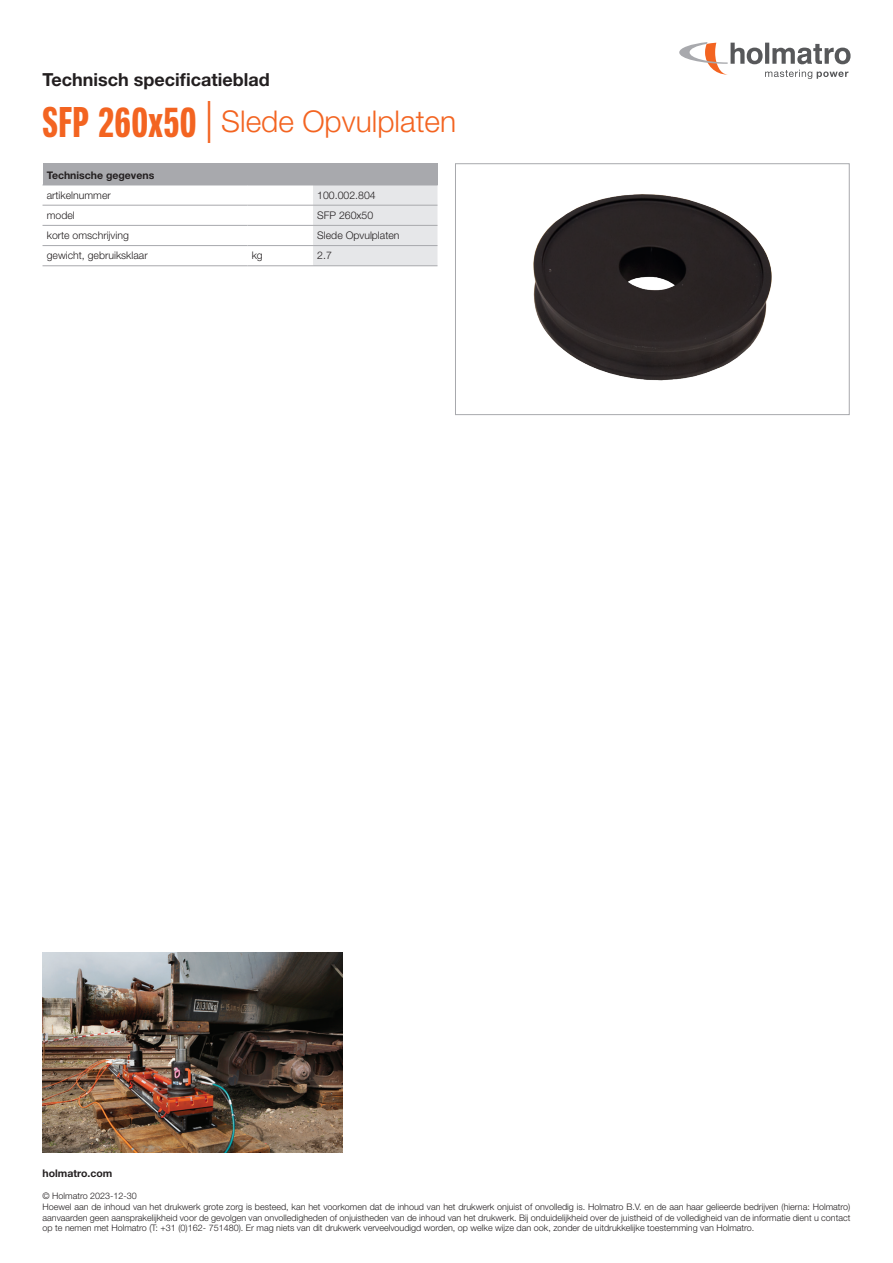
<style>
.page{position:relative;width:893px;height:1263px;background:#fff}
.page>*{position:absolute;margin:0;border:0;box-sizing:border-box;transform-origin:0 0}
.t1{font:300 30px "Helvetica Neue LT Std";color:#f36421}
.t2{font:700 18px "Helvetica Neue LT Std";color:#231f20}
.t3{font:300 10.5px "Helvetica Neue LT Std";color:#231f20}
.t4{font:700 10.5px "Helvetica Neue LT Std";color:#231f20}
.t5{font:300 9px/10.8px "Helvetica Neue LT Std";color:#231f20}
.s1{font-family:"Neue Helvetica Pro 79 Cm";font-weight:700;font-size:42px}
.s2{font-size:42px}
</style>
<div class="page">
<svg style="left:679px;top:42px;width:171px;height:37px"></svg>
<div style="left:43px;top:164px;width:394px;height:21px;background:#a8a9ad"></div>
<svg style="left:313px;top:164px;width:125px;height:102px"></svg>
<hr style="left:43px;top:185px;width:204px;height:1px;background:#a8a9ad">
<hr style="left:247px;top:185px;width:66px;height:1px;background:#a8a9ad">
<hr style="left:313px;top:185px;width:125px;height:1px;background:#a8a9ad">
<hr style="left:43px;top:205px;width:204px;height:1px;background:#a8a9ad">
<hr style="left:247px;top:205px;width:66px;height:1px;background:#a8a9ad">
<hr style="left:313px;top:205px;width:124px;height:1px;background:#a8a9ad">
<hr style="left:43px;top:225px;width:204px;height:1px;background:#a8a9ad">
<hr style="left:247px;top:225px;width:66px;height:1px;background:#a8a9ad">
<hr style="left:313px;top:225px;width:124px;height:1px;background:#a8a9ad">
<hr style="left:43px;top:265px;width:204px;height:1px;background:#a8a9ad">
<hr style="left:43px;top:245px;width:204px;height:1px;background:#a8a9ad">
<hr style="left:247px;top:265px;width:66px;height:1px;background:#a8a9ad">
<hr style="left:247px;top:245px;width:66px;height:1px;background:#a8a9ad">
<hr style="left:313px;top:265px;width:124px;height:1px;background:#a8a9ad">
<hr style="left:313px;top:245px;width:124px;height:1px;background:#a8a9ad">
<img style="left:43px;top:952px;width:299px;height:200px">
<img style="left:533px;top:194px;width:239px;height:187px">
<div style="left:455px;top:164px;width:394px;height:251px;border:1px solid #a8a9ad"></div>
<h2 class="t2" style="left:43px;top:68px;width:229px">Technisch specificatieblad</h2>
<h1 class="t1" style="left:43px;top:103px;width:415px"><span class="s1">SFP 260x50</span> <span class="s2">|</span> Slede Opvulplaten</h1>
<p class="t4" style="left:47px;top:168px;width:109px">Technische gegevens</p>
<p class="t3" style="left:47px;top:189px;width:65px">artikelnummer</p>
<p class="t3" style="left:317px;top:189px;width:60px">100.002.804</p>
<p class="t3" style="left:47px;top:209px;width:30px">model</p>
<p class="t3" style="left:317px;top:209px;width:58px">SFP 260x50</p>
<p class="t3" style="left:47px;top:229px;width:84px">korte omschrijving</p>
<p class="t3" style="left:317px;top:229px;width:84px">Slede Opvulplaten</p>
<p class="t3" style="left:47px;top:249px;width:102px">gewicht, gebruiksklaar</p>
<p class="t3" style="left:252px;top:249px;width:13px">kg</p>
<p class="t3" style="left:317px;top:249px;width:16px">2.7</p>
<p class="t4" style="left:43px;top:1167px;width:71px">holmatro.com</p>
<p class="t5" style="left:43px;top:1190px;width:809px">© Holmatro 2023-12-30<br>Hoewel aan de inhoud van het drukwerk grote zorg is besteed, kan het voorkomen dat de inhoud van het drukwerk onjuist of onvolledig is. Holmatro B.V. en de aan haar gelieerde bedrijven (hierna: Holmatro) aanvaarden geen aansprakelijkheid voor de gevolgen van onvolledigheden of onjuistheden van de inhoud van het drukwerk. Bij onduidelijkheid over de juistheid of de volledigheid van de informatie dient u contact op te nemen met Holmatro (T: +31 (0)162- 751480). Er mag niets van dit drukwerk verveelvoudigd worden, op welke wijze dan ook, zonder de uitdrukkelijke toestemming van Holmatro.</p>
</div>
